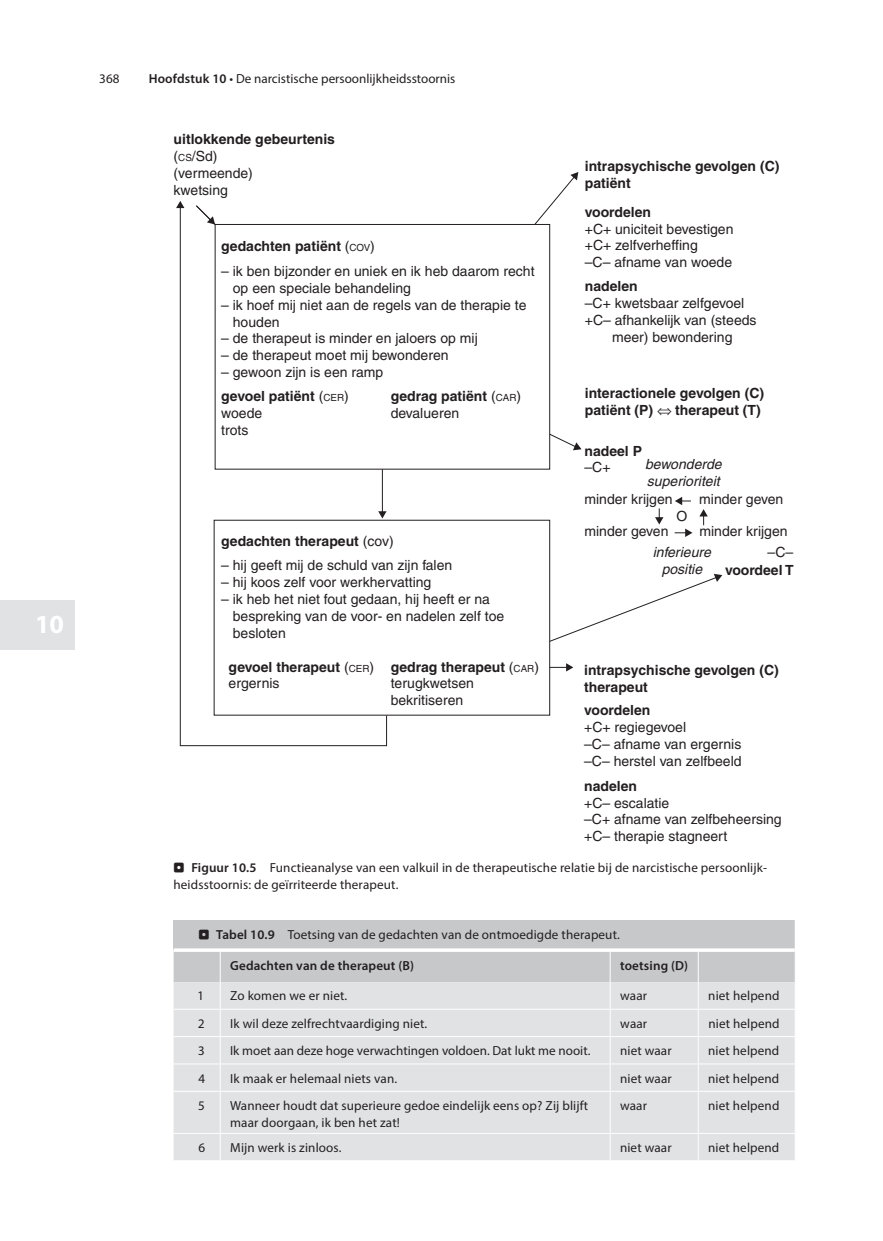
<style>
.page{position:relative;width:883px;height:1241px;background:#fff}
.page>*{position:absolute;margin:0;border:0;box-sizing:border-box;transform-origin:0 0}
.t1{font:700 26.25px "Myriad Pro";color:#fff}
.t2{font:14px/16.8px "Helvetica";color:#231f20}
.t3{font:700 14px/16.8px "Helvetica";color:#231f20}
.t4{font:italic 14px/16.8px "Helvetica";color:#231f20;text-align:center}
.t5{font:13.12px/17.5px "Myriad Pro";letter-spacing:.01em;color:#231f20}
.t6{font:600 13.12px "Myriad Pro";letter-spacing:.01em;color:#231f20}
.s1{font-weight:600}
.s2{font-weight:700}
.s3{font-size:9.8px}
.s4{font-weight:400}
.s5{font-weight:400;font-size:9.8px}
.s6{font-family:"Blik Buttons"}
</style>
<div class="page">
<div style="left:0;top:600px;width:74px;height:50px;background:#e1e2e4"></div>
<div style="left:174px;top:1092px;width:621px;height:68px;background:#e1e2e4"></div>
<svg style="left:174px;top:920px;width:621px;height:170px;background:#d8d9db"></svg>
<hr style="left:220px;top:1091px;width:1px;height:41px;background:#fff">
<hr style="left:610px;top:1091px;width:1px;height:41px;background:#fff">
<hr style="left:698px;top:1091px;width:1px;height:41px;background:#fff">
<hr style="left:174px;top:1132px;width:436px;height:1px;background:#fff">
<svg style="left:220px;top:1133px;width:1px;height:27px"></svg>
<hr style="left:610px;top:1132px;width:88px;height:1px;background:#fff">
<svg style="left:610px;top:1133px;width:1px;height:27px"></svg>
<hr style="left:698px;top:1132px;width:98px;height:1px;background:#fff">
<svg style="left:698px;top:1133px;width:1px;height:27px"></svg>
<hr style="left:174px;top:948px;width:621px;height:3px;background:#fff">
<svg style="left:179px;top:207px;width:208px;height:539px"></svg>
<svg style="left:176px;top:201px;width:8px;height:7px"></svg>
<svg style="left:534px;top:172px;width:44px;height:54px"></svg>
<svg style="left:549px;top:433px;width:33px;height:17px"></svg>
<hr style="left:382px;top:469px;width:1px;height:44px;background:#231f20">
<svg style="left:378px;top:511px;width:9px;height:7px"></svg>
<svg style="left:550px;top:663px;width:23px;height:8px"></svg>
<svg style="left:549px;top:573px;width:173px;height:69px"></svg>
<svg style="left:195px;top:205px;width:20px;height:19px"></svg>
<svg style="left:655px;top:508px;width:8px;height:16px"></svg>
<svg style="left:675px;top:528px;width:17px;height:9px"></svg>
<svg style="left:699px;top:509px;width:9px;height:16px"></svg>
<svg style="left:675px;top:497px;width:16px;height:8px"></svg>
<h1 class="t1" style="left:35px;top:613px;width:31px">10</h1>
<p class="t5" style="left:99px;top:71px;width:22px">368</p>
<p class="t5" style="left:149px;top:71px;width:308px"><span class="s1">Hoofdstuk 10</span> • De narcistische persoonlijkheidsstoornis</p>
<p class="t2" style="left:174px;top:132px;width:163px"><span class="s2">uitlokkende gebeurtenis </span>(<span class="s3">CS</span>/Sd)<br>(vermeende)<br>kwetsing</p>
<p class="t3" style="left:221px;top:239px;width:155px">gedachten patiënt <span class="s4">(</span><span class="s5">COV</span><span class="s4">)</span></p>
<p class="t2" style="left:233px;top:264px;width:303px;text-indent:-12px">– ik ben bijzonder en uniek en ik heb daarom recht op een speciale behandeling</p>
<p class="t2" style="left:233px;top:298px;width:295px;text-indent:-12px">– ik hoef mij niet aan de regels van de therapie te houden</p>
<p class="t2" style="left:221px;top:331px;width:258px">– de therapeut is minder en jaloers op mij</p>
<p class="t2" style="left:221px;top:348px;width:229px">– de therapeut moet mij bewonderen</p>
<p class="t2" style="left:221px;top:365px;width:164px">– gewoon zijn is een ramp</p>
<p class="t3" style="left:221px;top:389px;width:129px">gevoel patiënt <span class="s4">(</span><span class="s5">CER</span><span class="s4">) woede<br>trots</span></p>
<p class="t3" style="left:391px;top:389px;width:132px">gedrag patiënt <span class="s4">(</span><span class="s5">CAR</span><span class="s4">) devalueren</span></p>
<p class="t3" style="left:221px;top:534px;width:174px">gedachten therapeut <span class="s4">(cov)</span></p>
<p class="t2" style="left:221px;top:558px;width:233px">– hij geeft mij de schuld van zijn falen</p>
<p class="t2" style="left:221px;top:575px;width:212px">– hij koos zelf voor werkhervatting</p>
<p class="t2" style="left:233px;top:592px;width:273px;text-indent:-12px">– ik heb het niet fout gedaan, hij heeft er na bespreking van de voor- en nadelen zelf toe besloten</p>
<p class="t3" style="left:229px;top:659px;width:147px">gevoel therapeut <span class="s4">(</span><span class="s5">CER</span><span class="s4">) ergernis</span></p>
<p class="t2" style="left:391px;top:659px;width:150px"><span class="s2">gedrag therapeut</span> (<span class="s3">CAR</span>) terugkwetsen bekritiseren</p>
<p class="t3" style="left:585px;top:159px;width:196px">intrapsychische gevolgen (C) patiënt</p>
<p class="t3" style="left:585px;top:205px;width:68px">voordelen</p>
<p class="t2" style="left:585px;top:221px;width:150px">+C+ uniciteit bevestigen +C+ zelfverheffing<br>–C– afname van woede</p>
<p class="t3" style="left:585px;top:279px;width:54px">nadelen</p>
<p class="t2" style="left:585px;top:296px;width:161px">–C+ kwetsbaar zelfgevoel</p>
<p class="t2" style="left:585px;top:313px;width:173px">+C– afhankelijk van (steeds</p>
<p class="t2" style="left:612px;top:330px;width:122px">meer) bewondering</p>
<p class="t3" style="left:585px;top:385px;width:181px">interactionele gevolgen (C) patiënt (P) ⇔ therapeut (T)</p>
<p class="t3" style="left:584px;top:443px;width:59px">nadeel P</p>
<p class="t2" style="left:584px;top:492px;width:90px">minder krijgen</p>
<p class="t2" style="left:584px;top:524px;width:86px">minder geven</p>
<p class="t2" style="left:768px;top:522px;width:27px;line-height:20.3px;text-indent:-68px">minder krijgen –C–</p>
<p class="t4" style="left:645px;top:457px;width:78px;text-align:left">bewonderde superioriteit</p>
<p class="t2" style="left:677px;top:509px;width:12px">O</p>
<p class="t2" style="left:584px;top:460px;width:28px">–C+</p>
<p class="t2" style="left:699px;top:492px;width:86px">minder geven</p>
<p class="t4" style="left:653px;top:544px;width:60px">inferieure positie</p>
<p class="t3" style="left:725px;top:563px;width:70px">voordeel T</p>
<p class="t3" style="left:584px;top:662px;width:196px">intrapsychische gevolgen (C) therapeut</p>
<p class="t3" style="left:584px;top:703px;width:68px">voordelen</p>
<p class="t2" style="left:584px;top:720px;width:159px">+C+ regiegevoel<br>–C– afname van ergernis –C– herstel van zelfbeeld</p>
<p class="t3" style="left:584px;top:778px;width:54px">nadelen</p>
<p class="t2" style="left:584px;top:795px;width:199px">+C– escalatie<br>–C+ afname van zelfbeheersing +C– therapie stagneert</p>
<p class="t5" style="left:173px;top:859px;width:595px"><span class="s6">.</span> <span class="s1">Figuur 10.5</span> Functieanalyse van een valkuil in de therapeutische relatie bij de narcistische persoonlijk&shy;heidsstoornis: de geïrriteerde therapeut.</p>
<p class="t5" style="left:198px;top:926px;width:423px"><span class="s6">.</span> <span class="s1">Tabel 10.9</span> Toetsing van de gedachten van de ontmoedigde therapeut.</p>
<p class="t6" style="left:230px;top:960px;width:185px">Gedachten van de therapeut (B)</p>
<p class="t6" style="left:620px;top:960px;width:70px">toetsing (D)</p>
<p class="t5" style="left:198px;top:988px;width:6px">1</p>
<p class="t5" style="left:230px;top:988px;width:119px">Zo komen we er niet.</p>
<p class="t5" style="left:620px;top:988px;width:28px">waar</p>
<p class="t5" style="left:708px;top:988px;width:73px">niet helpend</p>
<p class="t5" style="left:198px;top:1015px;width:7px">2</p>
<p class="t5" style="left:230px;top:1015px;width:199px">Ik wil deze zelfrechtvaardiging niet.</p>
<p class="t5" style="left:620px;top:1015px;width:28px">waar</p>
<p class="t5" style="left:708px;top:1015px;width:73px">niet helpend</p>
<p class="t5" style="left:198px;top:1042px;width:7px">3</p>
<p class="t5" style="left:230px;top:1042px;width:362px">Ik moet aan deze hoge verwachtingen voldoen. Dat lukt me nooit.</p>
<p class="t5" style="left:620px;top:1042px;width:53px">niet waar</p>
<p class="t5" style="left:708px;top:1042px;width:73px">niet helpend</p>
<p class="t5" style="left:198px;top:1070px;width:8px">4</p>
<p class="t5" style="left:230px;top:1070px;width:169px">Ik maak er helemaal niets van.</p>
<p class="t5" style="left:620px;top:1070px;width:53px">niet waar</p>
<p class="t5" style="left:708px;top:1070px;width:73px">niet helpend</p>
<p class="t5" style="left:198px;top:1097px;width:8px">5</p>
<p class="t5" style="left:230px;top:1097px;width:360px">Wanneer houdt dat superieure gedoe eindelijk eens op? Zij blijft maar doorgaan, ik ben het zat!</p>
<p class="t5" style="left:620px;top:1097px;width:28px">waar</p>
<p class="t5" style="left:708px;top:1097px;width:73px">niet helpend</p>
<p class="t5" style="left:198px;top:1139px;width:8px">6</p>
<p class="t5" style="left:230px;top:1139px;width:113px">Mijn werk is zinloos.</p>
<p class="t5" style="left:620px;top:1139px;width:53px">niet waar</p>
<p class="t5" style="left:708px;top:1139px;width:73px">niet helpend</p>
</div>
